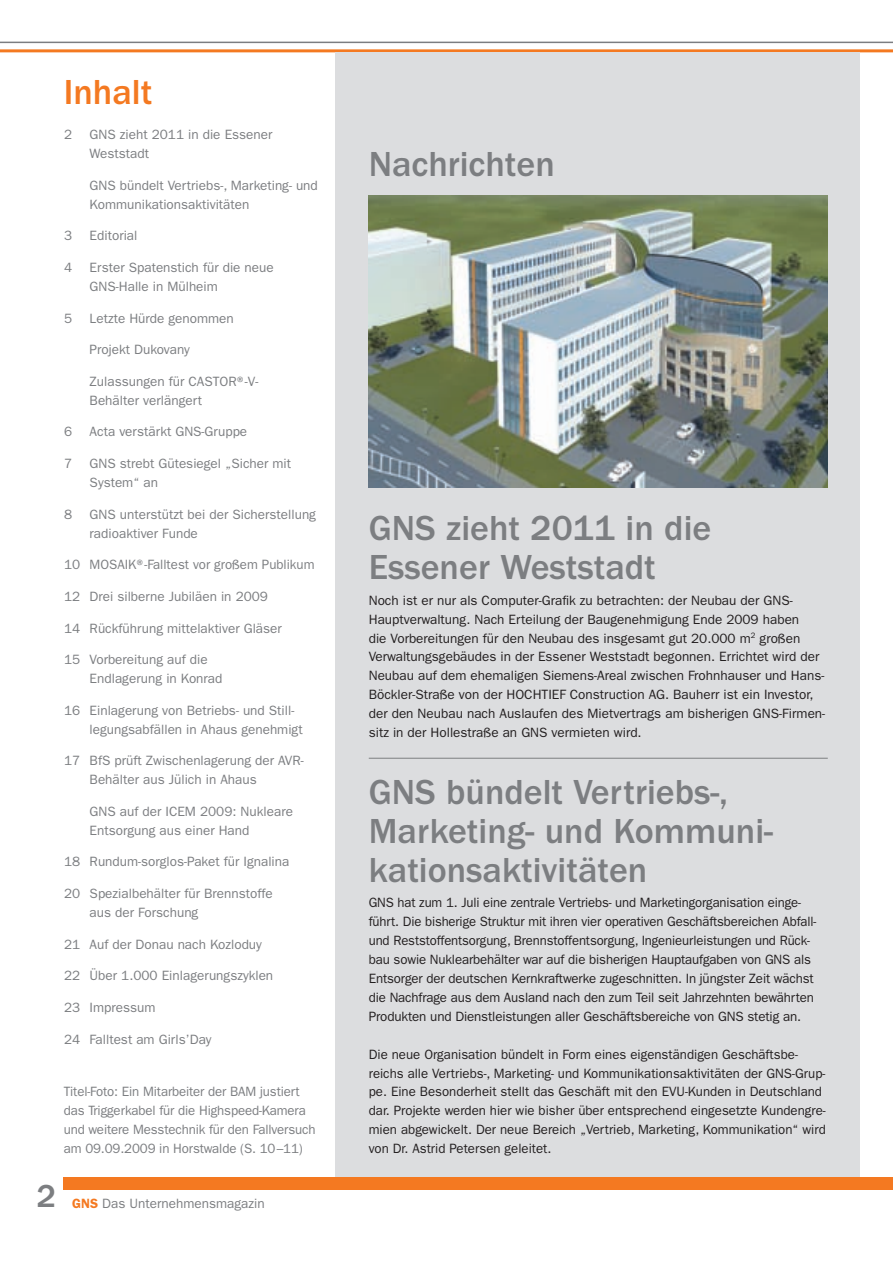
<style>
.page{position:relative;width:893px;height:1263px;background:#fff}
.page>*{position:absolute;margin:0;border:0;box-sizing:border-box;transform-origin:0 0}
.t1{font:500 36px/39px "Franklin Gothic";color:#7c7e81}
.t2{font:500 36px "Franklin Gothic";color:#f47921}
.t3{font:500 33px "Franklin Gothic";color:#7c7e81}
.t4{font:13.5px/18.9px "Franklin Gothic";color:#231f20}
.t5{font:13.5px/18.9px "Franklin Gothic";color:#7c7e81}
.s1{font-weight:600;color:#f47921}
</style>
<div class="page">
<div style="left:64px;top:1177px;width:829px;height:13px;background:#f47921"></div>
<hr style="left:0;top:42px;width:893px;height:1px;background:#7c7e81">
<hr style="left:0;top:49px;width:893px;height:3px;background:#f47921">
<div style="left:335px;top:52px;width:524px;height:1125px;background:#dcdddf"></div>
<img style="left:369px;top:196px;width:459px;height:291px">
<hr style="left:369px;top:758px;width:459px;height:1px;background:#7c7e81">
<h1 class="t2" style="left:64px;top:71px;width:90px">Inhalt</h1>
<p class="t5" style="left:64px;top:125px;width:10px">2</p>
<p class="t5" style="left:90px;top:125px;width:184px">GNS zieht 2011 in die Essener<br>Weststadt</p>
<p class="t5" style="left:90px;top:176px;width:230px">GNS bündelt Vertriebs-, Marketing- und<br>Kommunikationsaktivitäten</p>
<p class="t5" style="left:64px;top:226px;width:10px">3</p>
<p class="t5" style="left:90px;top:226px;width:49px">Editorial</p>
<p class="t5" style="left:64px;top:258px;width:10px">4</p>
<p class="t5" style="left:90px;top:258px;width:186px">Erster Spatenstich für die neue<br>GNS-Halle in Mülheim</p>
<p class="t5" style="left:64px;top:309px;width:10px">5</p>
<p class="t5" style="left:90px;top:309px;width:146px">Letzte Hürde genommen</p>
<p class="t5" style="left:90px;top:340px;width:102px">Projekt Dukovany</p>
<p class="t5" style="left:90px;top:372px;width:170px">Zulassungen für CASTOR®-V-<br>Behälter verlängert</p>
<p class="t5" style="left:64px;top:422px;width:10px">6</p>
<p class="t5" style="left:90px;top:422px;width:159px">Acta verstärkt GNS-Gruppe</p>
<p class="t5" style="left:64px;top:454px;width:10px">7</p>
<p class="t5" style="left:90px;top:454px;width:203px">GNS strebt Gütesiegel „Sicher mit<br>System“ an</p>
<p class="t5" style="left:64px;top:505px;width:10px">8</p>
<p class="t5" style="left:90px;top:505px;width:228px">GNS unterstützt bei der Sicherstellung radioaktiver Funde</p>
<p class="t5" style="left:64px;top:555px;width:252px">10 MOSAIK®-Falltest vor großem Publikum</p>
<p class="t5" style="left:64px;top:587px;width:205px">12 Drei silberne Jubiläen in 2009</p>
<p class="t5" style="left:64px;top:619px;width:219px">14 Rückführung mittelaktiver Gläser</p>
<p class="t5" style="left:90px;top:650px;width:134px;text-indent:-26px">15 Vorbereitung auf die<br>Endlagerung in Konrad</p>
<p class="t5" style="left:90px;top:701px;width:215px;text-indent:-26px">16 Einlagerung von Betriebs- und Still&shy;legungsabfällen in Ahaus genehmigt</p>
<p class="t5" style="left:90px;top:751px;width:216px;text-indent:-26px">17 BfS prüft Zwischenlagerung der AVR-<br>Behälter aus Jülich in Ahaus</p>
<p class="t5" style="left:90px;top:802px;width:205px">GNS auf der ICEM 2009: Nukleare<br>Entsorgung aus einer Hand</p>
<p class="t5" style="left:64px;top:852px;width:227px">18 Rundum-sorglos-Paket für Ignalina</p>
<p class="t5" style="left:90px;top:884px;width:185px;text-indent:-26px">20 Spezialbehälter für Brennstoffe aus der Forschung</p>
<p class="t5" style="left:64px;top:935px;width:199px">21 Auf der Donau nach Kozloduy</p>
<p class="t5" style="left:64px;top:966px;width:211px">22 Über 1.000 Einlagerungszyklen</p>
<p class="t5" style="left:64px;top:998px;width:93px">23 Impressum</p>
<p class="t5" style="left:64px;top:1030px;width:149px">24 Falltest am Girls’Day</p>
<p class="t5" style="left:64px;top:1082px;width:253px">Titel-Foto: Ein Mitarbeiter der BAM justiert das Triggerkabel für die Highspeed-Kamera und weitere Messtechnik für den Fallversuch am 09.09.2009 in Horstwalde (S. 10–11)</p>
<h2 class="t3" style="left:37px;top:1178px;width:21px">2</h2>
<p class="t5" style="left:72px;top:1194px;width:194px"><span class="s1">GNS</span> Das Unternehmensmagazin</p>
<h1 class="t1" style="left:369px;top:145px;width:188px">Nachrichten</h1>
<h1 class="t1" style="left:369px;top:509px;width:344px">GNS zieht 2011 in die<br>Essener Weststadt</h1>
<p class="t4" style="left:369px;top:591px;width:458px">Noch ist er nur als Computer-Grafik zu betrachten: der Neubau der GNS-Hauptverwaltung. Nach Erteilung der Baugenehmigung Ende 2009 haben<br>die Vorbereitungen für den Neubau des insgesamt gut 20.000 m<sup>2</sup> großen Verwaltungsgebäudes in der Essener Weststadt begonnen. Errichtet wird der Neubau auf dem ehemaligen Siemens-Areal zwischen Frohnhauser und Hans-Böckler-Straße von der HOCHTIEF Construction AG. Bauherr ist ein Investor, der den Neubau nach Auslaufen des Mietvertrags am bisherigen GNS-Firmen&shy;sitz in der Hollestraße an GNS vermieten wird.</p>
<h1 class="t1" style="left:369px;top:773px;width:406px">GNS bündelt Vertriebs-,<br>Marketing- und Kommuni&shy;kationsaktivitäten</h1>
<p class="t4" style="left:369px;top:893px;width:449px">GNS hat zum 1. Juli eine zentrale Vertriebs- und Marketingorganisation einge&shy;führt. Die bisherige Struktur mit ihren vier operativen Geschäftsbereichen Abfall&shy;und Reststoffentsorgung, Brennstoffentsorgung, Ingenieurleistungen und Rück&shy;bau sowie Nuklearbehälter war auf die bisherigen Hauptaufgaben von GNS als Entsorger der deutschen Kernkraftwerke zugeschnitten. In jüngster Zeit wächst die Nachfrage aus dem Ausland nach den zum Teil seit Jahrzehnten bewährten Produkten und Dienstleistungen aller Geschäftsbereiche von GNS stetig an.</p>
<p class="t4" style="left:369px;top:1045px;width:459px">Die neue Organisation bündelt in Form eines eigenständigen Geschäftsbe&shy;reichs alle Vertriebs-, Marketing- und Kommunikationsaktivitäten der GNS-Grup&shy;pe. Eine Besonderheit stellt das Geschäft mit den EVU-Kunden in Deutschland dar. Projekte werden hier wie bisher über entsprechend eingesetzte Kundengre&shy;mien abgewickelt. Der neue Bereich „Vertrieb, Marketing, Kommunikation“ wird von Dr. Astrid Petersen geleitet.</p>
</div>
